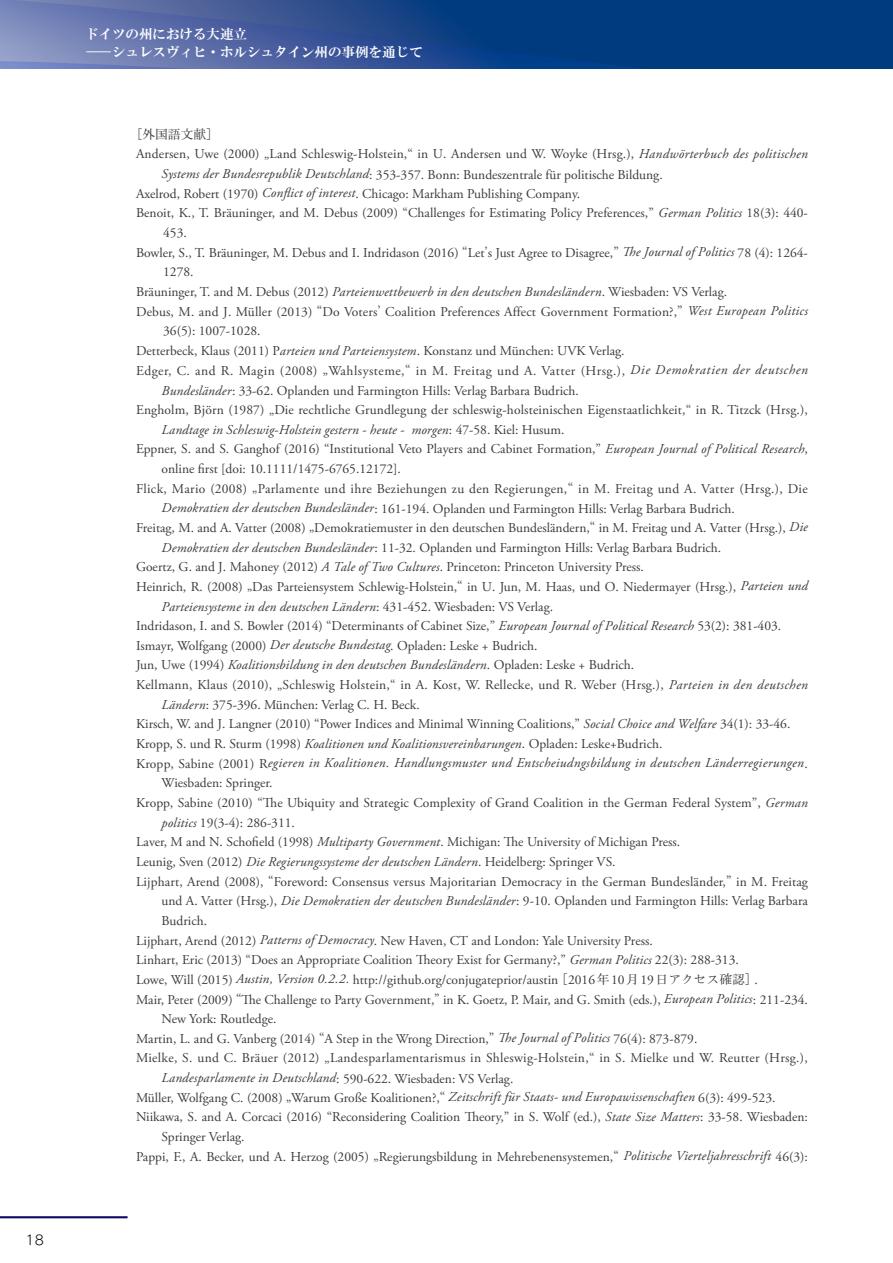
<style>
.page{position:relative;width:893px;height:1263px;background:#fff}
.page>*{position:absolute;margin:0;border:0;box-sizing:border-box;transform-origin:0 0}
.t1{font:13.5px/20.2px "Adobe Garamond Pro";color:#3e3a39}
.t2{font:italic 13.5px "Adobe Garamond Pro";letter-spacing:.015em;color:#3e3a39}
.t3{font:13.5px "Adobe Garamond Pro";letter-spacing:.02em;color:#3e3a39}
.t4{font:13.5px "Adobe Garamond Pro";letter-spacing:.025em;color:#3e3a39}
.t5{font:13.5px "Adobe Garamond Pro";letter-spacing:.035em;color:#3e3a39}
.t6{font:13.5px/18px "Ro H Mincho Std XB";color:#fff}
.t7{font:13.5px "TB Go Std SL";color:#000}
.t8{font:500 12.75px "Ro H Min Kok Pro";color:#3e3a39}
.s1{font-style:italic}
.s2{font-style:normal}
.s3{font-family:"Ro H Min Kok Pro";font-weight:500;font-size:12.75px}
</style>
<div class="page">
<svg style="left:0;top:0;width:893px;height:61px;background:#275090"></svg>
<svg style="left:0;top:61px;width:893px;height:7px;background:#2e5697"></svg>
<hr style="left:0;top:1216px;width:128px;height:2px;background:#100964">
<p class="t7" style="left:26px;top:1228px;width:20px">18</p>
<p class="t6" style="left:85px;top:25px;width:339px">ドイツの州における大連立　<br>―シュレスヴィヒ・ホルシュタイン州の事例を通じて</p>
<p class="t8" style="left:130px;top:126px;width:91px">［外国語文献］</p>
<p class="t1" style="left:162px;top:145px;width:648px;text-indent:-26px">Andersen, Uwe (2000) „Land Schleswig-Holstein,“ in U. Andersen und W. Woyke (Hrsg.), <span class="s1">Handwörterbuch des politischen<br>Systems der Bundesrepublik Deutschland</span>: 353-357. Bonn: Bundeszentrale für politische Bildung.</p>
<p class="t1" style="left:136px;top:184px;width:446px">Axelrod, Robert (1970) <span class="s1">Conflict of interest</span>. Chicago: Markham Publishing Company.</p>
<p class="t1" style="left:136px;top:203px;width:673px">Benoit, K., T. Bräuninger, and M. Debus (2009) “Challenges for Estimating Policy Preferences,” <span class="s1">German Politics</span> 18(3): 440-</p>
<p class="t1" style="left:163px;top:223px;width:25px">453.</p>
<p class="t1" style="left:136px;top:243px;width:673px">Bowler, S., T. Bräuninger, M. Debus and I. Indridason (2016) “Let’s Just Agree to Disagree,” <span class="s1">The Journal of Politics</span> 78 (4): 1264-</p>
<p class="t1" style="left:163px;top:262px;width:32px">1278.</p>
<p class="t1" style="left:136px;top:282px;width:593px">Bräuninger, T. and M. Debus (2012) <span class="s1">Parteienwettbewerb in den deutschen Bundesländern</span>. Wiesbaden: VS Verlag.</p>
<p class="t1" style="left:136px;top:302px;width:673px">Debus, M. and J. Müller (2013) “Do Voters’ Coalition Preferences Affect Government Formation?,” <span class="s1">West European Politics</span></p>
<p class="t1" style="left:163px;top:321px;width:99px">36(5): 1007-1028.</p>
<p class="t1" style="left:136px;top:341px;width:490px">Detterbeck, Klaus (2011) P<span class="s1">arteien und Parteiensystem</span>. Konstanz und München: UVK Verlag.</p>
<p class="t5" style="left:136px;top:362px;width:673px">Edger, C. and R. Magin (2008) „Wahlsysteme,“ in M. Freitag und A. Vatter (Hrsg.), <span class="s1">Die Demokratien der deutschen</span></p>
<p class="t1" style="left:162px;top:381px;width:419px"><span class="s1">Bundesländer</span>: 33-62. Oplanden und Farmington Hills: Verlag Barbara Budrich.</p>
<p class="t1" style="left:136px;top:400px;width:673px">Engholm, Björn (1987) „Die rechtliche Grundlegung der schleswig-holsteinischen Eigenstaatlichkeit,“ in R. Titzck (Hrsg.),</p>
<p class="t2" style="left:162px;top:421px;width:404px">Landtage in Schleswig-Holstein gestern - heute - morgen<span class="s2">: 47-58. Kiel: Husum.</span></p>
<p class="t1" style="left:136px;top:439px;width:673px">Eppner, S. and S. Ganghof (2016) “Institutional Veto Players and Cabinet Formation,” <span class="s1">European Journal of Political Research</span>,</p>
<p class="t1" style="left:162px;top:459px;width:241px">online first [doi: 10.1111/1475-6765.12172].</p>
<p class="t4" style="left:136px;top:480px;width:673px">Flick, Mario (2008) „Parlamente und ihre Beziehungen zu den Regierungen,“ in M. Freitag und A. Vatter (Hrsg.), Die</p>
<p class="t1" style="left:162px;top:499px;width:575px"><span class="s1">Demokratien der deutschen Bundesländer</span>: 161-194. Oplanden und Farmington Hills: Verlag Barbara Budrich.</p>
<p class="t1" style="left:162px;top:518px;width:648px;text-indent:-26px">Freitag, M. and A. Vatter (2008) „Demokratiemuster in den deutschen Bundesländern,“ in M. Freitag und A. Vatter (Hrsg.), <span class="s1">Die<br>Demokratien der deutschen Bundesländer</span>: 11-32. Oplanden und Farmington Hills: Verlag Barbara Budrich.</p>
<p class="t1" style="left:136px;top:557px;width:509px">Goertz, G. and J. Mahoney (2012) <span class="s1">A Tale of Two Cultures</span>. Princeton: Princeton University Press.</p>
<p class="t1" style="left:136px;top:577px;width:673px">Heinrich, R. (2008) „Das Parteiensystem Schlewig-Holstein,“ in U. Jun, M. Haas, und O. Niedermayer (Hrsg.), <span class="s1">Parteien und</span></p>
<p class="t2" style="left:162px;top:598px;width:393px">Parteiensysteme in den deutschen Ländern<span class="s2">: 431-452. Wiesbaden: VS Verlag.</span></p>
<p class="t1" style="left:136px;top:616px;width:647px">Indridason, I. and S. Bowler (2014) “Determinants of Cabinet Size,” <span class="s1">European Journal of Political Research</span> 53(2): 381-403.</p>
<p class="t1" style="left:136px;top:636px;width:403px">Ismayr, Wolfgang (2000) <span class="s1">Der deutsche Bundestag</span>. Opladen: Leske + Budrich.</p>
<p class="t2" style="left:136px;top:657px;width:500px"><span class="s2">Jun, Uwe (1994)</span> Koalitionsbildung in den deutschen Bundesländern<span class="s2">. Opladen: Leske + Budrich.</span></p>
<p class="t1" style="left:136px;top:675px;width:673px">Kellmann, Klaus (2010), „Schleswig Holstein,“ in A. Kost, W. Rellecke, und R. Weber (Hrsg.), <span class="s1">Parteien in den deutschen</span></p>
<p class="t1" style="left:162px;top:695px;width:260px"><span class="s1">Ländern</span>: 375-396. München: Verlag C. H. Beck.</p>
<p class="t1" style="left:136px;top:714px;width:656px">Kirsch, W. and J. Langner (2010) “Power Indices and Minimal Winning Coalitions,” <span class="s1">Social Choice and Welfare</span> 34(1): 33-46.</p>
<p class="t1" style="left:136px;top:734px;width:528px">Kropp, S. und R. Sturm (1998) <span class="s1">Koalitionen und Koalitionsvereinbarungen</span>. Opladen: Leske+Budrich.</p>
<p class="t2" style="left:136px;top:755px;width:673px"><span class="s2">Kropp, Sabine (2001) R</span>egieren in Koalitionen. Handlungsmuster und Entscheiudngsbildung in deutschen Länderregierungen<span class="s2">.</span></p>
<p class="t1" style="left:162px;top:773px;width:112px">Wiesbaden: Springer.</p>
<p class="t1" style="left:136px;top:793px;width:673px">Kropp, Sabine (2010) “The Ubiquity and Strategic Complexity of Grand Coalition in the German Federal System”, <span class="s1">German</span></p>
<p class="t1" style="left:162px;top:813px;width:135px"><span class="s1">politics</span> 19(3-4): 286-311.</p>
<p class="t1" style="left:136px;top:832px;width:546px">Laver, M and N. Schofield (1998) <span class="s1">Multiparty Government</span>. Michigan: The University of Michigan Press.</p>
<p class="t1" style="left:136px;top:852px;width:481px">Leunig, Sven (2012) <span class="s1">Die Regierungssysteme der deutschen Ländern</span>. Heidelberg: Springer VS.</p>
<p class="t1" style="left:136px;top:872px;width:673px">Lijphart, Arend (2008), “Foreword: Consensus versus Majoritarian Democracy in the German Bundesländer,” in M. Freitag</p>
<p class="t1" style="left:162px;top:891px;width:648px">und A. Vatter (Hrsg.), <span class="s1">Die Demokratien der deutschen Bundesländer</span>: 9-10. Oplanden und Farmington Hills: Verlag Barbara</p>
<p class="t1" style="left:162px;top:911px;width:47px">Budrich.</p>
<p class="t1" style="left:136px;top:931px;width:518px">Lijphart, Arend (2012) <span class="s1">Patterns of Democracy</span>. New Haven, CT and London: Yale University Press.</p>
<p class="t1" style="left:136px;top:950px;width:604px">Linhart, Eric (2013) “Does an Appropriate Coalition Theory Exist for Germany?,” <span class="s1">German Politics</span> 22(3): 288-313.</p>
<p class="t1" style="left:136px;top:970px;width:623px">Lowe, Will (2015) <span class="s1">Austin, Version 0.2.2.</span> http://github.org/conjugateprior/austin <span class="s3">［</span>2016<span class="s3">年</span>10<span class="s3">月</span>19<span class="s3">日アクセス確認］</span>.</p>
<p class="t1" style="left:136px;top:989px;width:673px">Mair, Peter (2009) “The Challenge to Party Government,” in K. Goetz, P. Mair, and G. Smith (eds.), <span class="s1">European Politics</span>: 211-234.</p>
<p class="t1" style="left:162px;top:1009px;width:116px">New York: Routledge.</p>
<p class="t1" style="left:136px;top:1029px;width:563px">Martin, L. and G. Vanberg (2014) “A Step in the Wrong Direction,” <span class="s1">The Journal of Politics</span> 76(4): 873-879.</p>
<p class="t3" style="left:136px;top:1050px;width:673px">Mielke, S. und C. Bräuer (2012) „Landesparlamentarismus in Shleswig-Holstein,“ in S. Mielke und W. Reutter (Hrsg.),</p>
<p class="t2" style="left:162px;top:1070px;width:353px">Landesparlamente in Deutschland<span class="s2">: 590-622. Wiesbaden: VS Verlag.</span></p>
<p class="t1" style="left:136px;top:1088px;width:641px">Müller, Wolfgang C. (2008) „Warum Große Koalitionen?,“ <span class="s1">Zeitschrift für Staats- und Europawissenschaften</span> 6(3): 499-523.</p>
<p class="t1" style="left:136px;top:1107px;width:673px">Niikawa, S. and A. Corcaci (2016) “Reconsidering Coalition Theory,” in S. Wolf (ed.), <span class="s1">State Size Matters</span>: 33-58. Wiesbaden:</p>
<p class="t1" style="left:162px;top:1127px;width:85px">Springer Verlag.</p>
<p class="t1" style="left:136px;top:1147px;width:673px">Pappi, F., A. Becker, und A. Herzog (2005) „Regierungsbildung in Mehrebenensystemen,“ <span class="s1">Politische Vierteljahresschrift</span> 46(3):</p>
</div>
